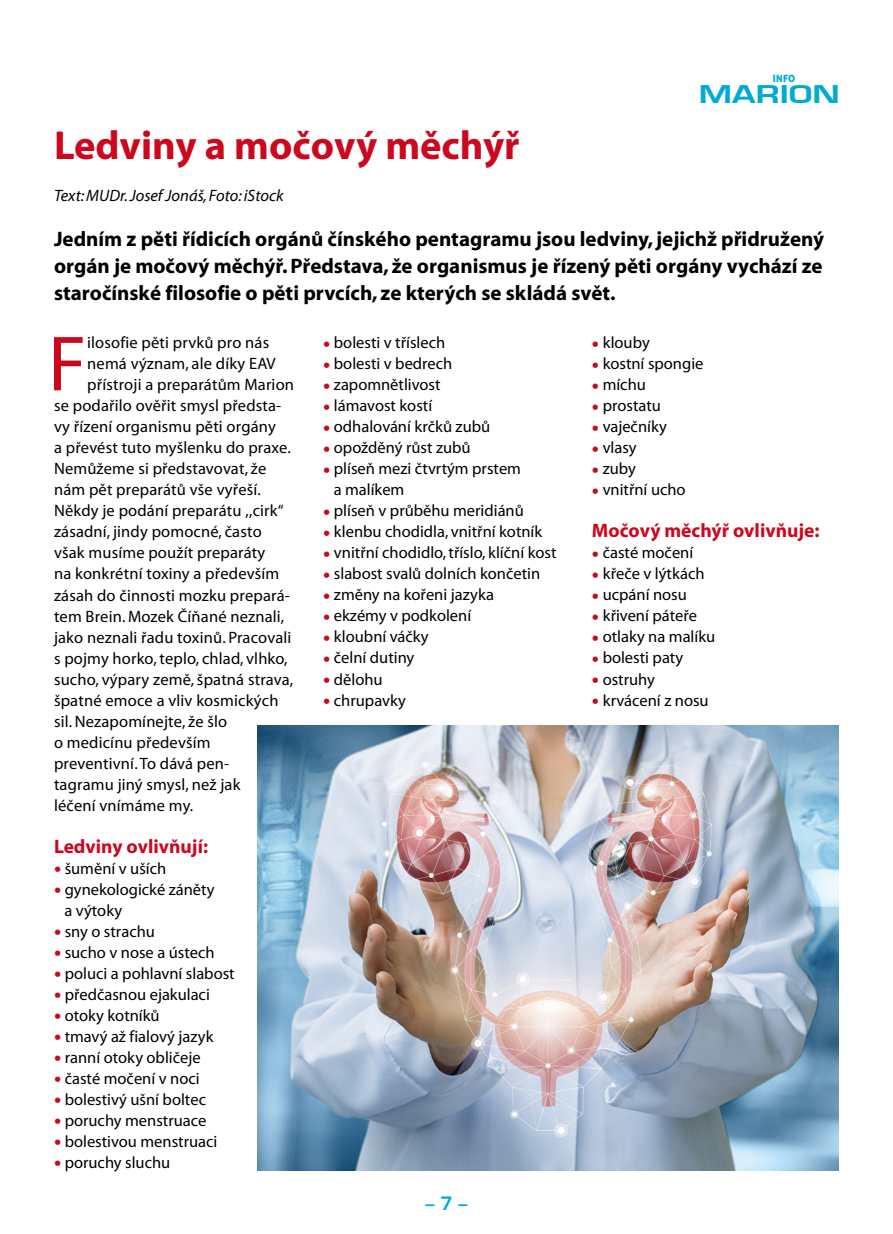
<style>
.page{position:relative;width:893px;height:1234px;background:#fff}
.page>*{position:absolute;margin:0;border:0;box-sizing:border-box;transform-origin:0 0}
.t1{font:78.75px "Myriad CE";color:#cd071e}
.t2{font:700 40.5px "Myriad CE";color:#cd071e}
.t3{font:700 23.85px "Euromode";color:#00aad5;scale:1.39 1}
.t4{font:700 21px/27px "Myriad CE";color:#000;text-align:justify}
.t5{font:700 19.5px "Myriad CE";color:#cd071e}
.t6{font:700 18px "Euromode";color:#00aad5}
.t7{font:16.5px/21px "Myriad CE";color:#000}
.t8{font:italic 16.5px "Myriad CE";color:#000}
.t9{font:10.05px "Aller Display";color:#00aad5}
.s1{font-size:25.5px;color:#cd071e}
</style>
<div class="page">
<img style="left:257px;top:725px;width:582px;height:444px">
<p class="t9" style="left:773px;top:72px;width:24px">INFO</p>
<h2 class="t2" style="left:54px;top:124px;width:467px">Ledviny a močový měchýř</h2>
<h3 class="t3" style="left:699px;top:80px;width:103px">MARION</h3>
<p class="t8" style="left:54px;top:187px;width:231px">Text: MUDr. Josef Jonáš, Foto: iStock</p>
<p class="t4" style="left:54px;top:225px;width:772px">Jedním z pěti řídicích orgánů čínského pentagramu jsou ledviny, jejichž přidružený orgán je močový měchýř. Představa, že organismus je řízený pěti orgány vychází ze staročínské filosofie o pěti prvcích, ze kterých se skládá svět.</p>
<h1 class="t1" style="left:48px;top:323px;width:40px">F</h1>
<p class="t7" style="left:87px;top:333px;width:184px">ilosofie pěti prvků pro nás</p>
<p class="t7" style="left:87px;top:354px;width:190px">nemá význam, ale díky EAV</p>
<p class="t7" style="left:87px;top:375px;width:208px">přístroji a preparátům Marion</p>
<p class="t7" style="left:54px;top:396px;width:229px">se podařilo ověřit smysl předsta-</p>
<p class="t7" style="left:54px;top:417px;width:223px">vy řízení organismu pěti orgány</p>
<p class="t7" style="left:54px;top:438px;width:238px">a převést tuto myšlenku do praxe.</p>
<p class="t7" style="left:54px;top:459px;width:214px">Nemůžeme si představovat, že</p>
<p class="t7" style="left:54px;top:480px;width:208px">nám pět preparátů vše vyřeší.</p>
<p class="t7" style="left:54px;top:501px;width:231px">Někdy je podání preparátu ,,cirk“</p>
<p class="t7" style="left:54px;top:522px;width:209px">zásadní, jindy pomocné, často</p>
<p class="t7" style="left:54px;top:543px;width:213px">však musíme použít preparáty</p>
<p class="t7" style="left:54px;top:564px;width:227px">na konkrétní toxiny a především</p>
<p class="t7" style="left:54px;top:585px;width:237px">zásah do činnosti mozku prepará-</p>
<p class="t7" style="left:54px;top:606px;width:232px">tem Brein. Mozek Číňané neznali,</p>
<p class="t7" style="left:54px;top:627px;width:239px">jako neznali řadu toxinů. Pracovali</p>
<p class="t7" style="left:54px;top:648px;width:235px">s pojmy horko, teplo, chlad, vlhko,</p>
<p class="t7" style="left:54px;top:669px;width:241px">sucho, výpary země, špatná strava,</p>
<p class="t7" style="left:54px;top:690px;width:226px">špatné emoce a vliv kosmických</p>
<p class="t7" style="left:54px;top:711px;width:175px">sil. Nezapomínejte, že šlo</p>
<p class="t7" style="left:54px;top:732px;width:158px">o medicínu především</p>
<p class="t7" style="left:54px;top:753px;width:177px">preventivní. To dává pen-</p>
<p class="t7" style="left:54px;top:774px;width:188px">tagramu jiný smysl, než jak</p>
<p class="t7" style="left:54px;top:795px;width:141px">léčení vnímáme my.</p>
<p class="t5" style="left:54px;top:835px;width:156px">Ledviny ovlivňují:</p>
<p class="t7" style="left:54px;top:858px;width:114px"><span class="s1">•</span> šumění v uších</p>
<p class="t7" style="left:64px;top:879px;width:151px;text-indent:-10px"><span class="s1">•</span> gynekologické záněty a výtoky</p>
<p class="t7" style="left:54px;top:921px;width:102px"><span class="s1">•</span> sny o strachu</p>
<p class="t7" style="left:54px;top:942px;width:162px"><span class="s1">•</span> sucho v nose a ústech</p>
<p class="t7" style="left:54px;top:963px;width:182px"><span class="s1">•</span> poluci a pohlavní slabost</p>
<p class="t7" style="left:54px;top:984px;width:157px"><span class="s1">•</span> předčasnou ejakulaci</p>
<p class="t7" style="left:54px;top:1005px;width:107px"><span class="s1">•</span> otoky kotníků</p>
<p class="t7" style="left:54px;top:1026px;width:161px"><span class="s1">•</span> tmavý až fialový jazyk</p>
<p class="t7" style="left:54px;top:1047px;width:148px"><span class="s1">•</span> ranní otoky obličeje</p>
<p class="t7" style="left:54px;top:1068px;width:147px"><span class="s1">•</span> časté močení v noci</p>
<p class="t7" style="left:54px;top:1089px;width:154px"><span class="s1">•</span> bolestivý ušní boltec</p>
<p class="t7" style="left:54px;top:1110px;width:154px"><span class="s1">•</span> poruchy menstruace</p>
<p class="t7" style="left:54px;top:1131px;width:165px"><span class="s1">•</span> bolestivou menstruaci</p>
<p class="t7" style="left:54px;top:1152px;width:118px"><span class="s1">•</span> poruchy sluchu</p>
<p class="t7" style="left:323px;top:333px;width:123px"><span class="s1">•</span> bolesti v tříslech</p>
<p class="t7" style="left:323px;top:354px;width:131px"><span class="s1">•</span> bolesti v bedrech</p>
<p class="t7" style="left:323px;top:375px;width:119px"><span class="s1">•</span> zapomnětlivost</p>
<p class="t7" style="left:323px;top:396px;width:110px"><span class="s1">•</span> lámavost kostí</p>
<p class="t7" style="left:323px;top:417px;width:169px"><span class="s1">•</span> odhalování krčků zubů</p>
<p class="t7" style="left:323px;top:438px;width:149px"><span class="s1">•</span> opožděný růst zubů</p>
<p class="t7" style="left:334px;top:459px;width:189px;text-indent:-10px"><span class="s1">•</span> plíseň mezi čtvrtým prstem a malíkem</p>
<p class="t7" style="left:323px;top:501px;width:202px"><span class="s1">•</span> plíseň v průběhu meridiánů</p>
<p class="t7" style="left:323px;top:522px;width:220px"><span class="s1">•</span> klenbu chodidla, vnitřní kotník</p>
<p class="t7" style="left:323px;top:543px;width:235px"><span class="s1">•</span> vnitřní chodidlo, tříslo, klíční kost</p>
<p class="t7" style="left:323px;top:564px;width:219px"><span class="s1">•</span> slabost svalů dolních končetin</p>
<p class="t7" style="left:323px;top:585px;width:172px"><span class="s1">•</span> změny na kořeni jazyka</p>
<p class="t7" style="left:323px;top:606px;width:149px"><span class="s1">•</span> ekzémy v podkolení</p>
<p class="t7" style="left:323px;top:627px;width:107px"><span class="s1">•</span> kloubní váčky</p>
<p class="t7" style="left:323px;top:648px;width:93px"><span class="s1">•</span> čelní dutiny</p>
<p class="t7" style="left:323px;top:669px;width:61px"><span class="s1">•</span> dělohu</p>
<p class="t7" style="left:323px;top:690px;width:84px"><span class="s1">•</span> chrupavky</p>
<p class="t6" style="left:426px;top:1191px;width:43px">– 7 –</p>
<p class="t7" style="left:592px;top:333px;width:59px"><span class="s1">•</span> klouby</p>
<p class="t7" style="left:592px;top:354px;width:113px"><span class="s1">•</span> kostní spongie</p>
<p class="t7" style="left:592px;top:375px;width:55px"><span class="s1">•</span> míchu</p>
<p class="t7" style="left:592px;top:396px;width:71px"><span class="s1">•</span> prostatu</p>
<p class="t7" style="left:592px;top:417px;width:76px"><span class="s1">•</span> vaječníky</p>
<p class="t7" style="left:592px;top:438px;width:46px"><span class="s1">•</span> vlasy</p>
<p class="t7" style="left:592px;top:459px;width:46px"><span class="s1">•</span> zuby</p>
<p class="t7" style="left:592px;top:480px;width:95px"><span class="s1">•</span> vnitřní ucho</p>
<p class="t5" style="left:592px;top:520px;width:229px">Močový měchýř ovlivňuje:</p>
<p class="t7" style="left:592px;top:543px;width:103px"><span class="s1">•</span> časté močení</p>
<p class="t7" style="left:592px;top:564px;width:114px"><span class="s1">•</span> křeče v lýtkách</p>
<p class="t7" style="left:592px;top:585px;width:96px"><span class="s1">•</span> ucpání nosu</p>
<p class="t7" style="left:592px;top:606px;width:107px"><span class="s1">•</span> křivení páteře</p>
<p class="t7" style="left:592px;top:627px;width:125px"><span class="s1">•</span> otlaky na malíku</p>
<p class="t7" style="left:592px;top:648px;width:93px"><span class="s1">•</span> bolesti paty</p>
<p class="t7" style="left:592px;top:669px;width:64px"><span class="s1">•</span> ostruhy</p>
<p class="t7" style="left:592px;top:690px;width:118px"><span class="s1">•</span> krvácení z nosu</p>
</div>
